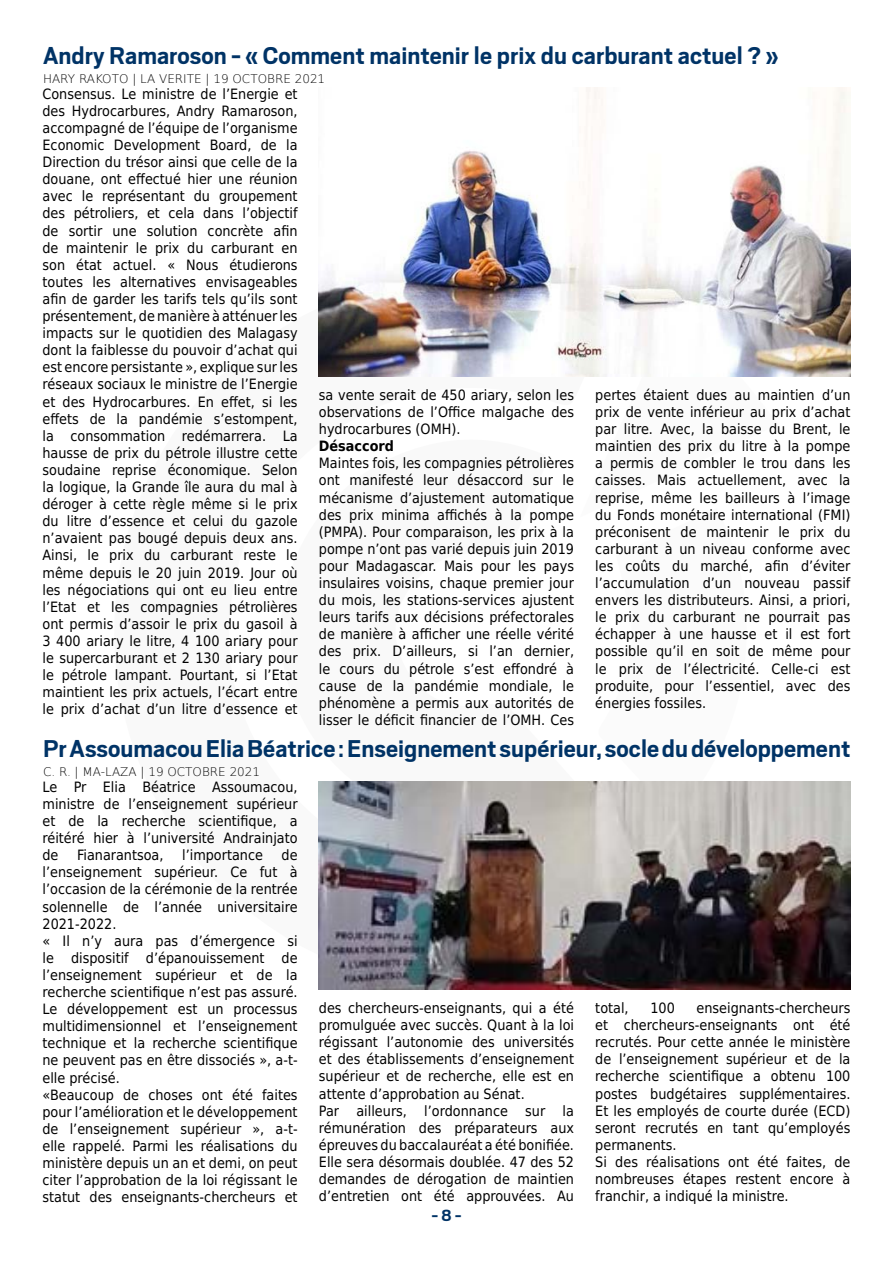
<style>
.page{position:relative;width:893px;height:1263px;background:#fff}
.page>*{position:absolute;margin:0;border:0;box-sizing:border-box;transform-origin:0 0}
.Titre{font:700 27px "Scout";color:#036}
.t1{font:700 18px "Scout";color:#036}
.Intertitre{font:14.25px/17.1px "DejaVu Sans Condensed";color:#000;text-align:justify}
.Intertitre-2{font:700 14.25px "DejaVu Sans Condensed";color:#000}
.Signature{font:200 12px "DejaVu Sans";color:#000}
</style>
<div class="page">
<img style="left:319px;top:88px;width:531px;height:288px">
<img style="left:319px;top:781px;width:531px;height:208px">
<p class="Titre" style="left:43px;top:38px;width:737px">Andry Ramaroson - « Comment maintenir le prix du carburant actuel ? »</p>
<p class="Signature" style="left:43px;top:70px;width:284px">HARY RAKOTO | LA VERITE | 19 OCTOBRE 2021</p>
<p class="Intertitre" style="left:43px;top:85px;width:257px">Consensus. Le ministre de l’Energie et des Hydrocarbures, Andry Ramaroson, accompagné de l’équipe de l’organisme Economic Development Board, de la Direction du trésor ainsi que celle de la douane, ont effectué hier une réunion avec le représentant du groupement des pétroliers, et cela dans l’objectif de sortir une solution concrète afin de maintenir le prix du carburant en son état actuel. « Nous étudierons toutes les alternatives envisageables afin de garder les tarifs tels qu’ils sont présentement, de manière à atténuer les impacts sur le quotidien des Malagasy dont la faiblesse du pouvoir d’achat qui est encore persistante », explique sur les réseaux sociaux le ministre de l’Energie et des Hydrocarbures. En effet, si les effets de la pandémie s’estompent, la consommation redémarrera. La hausse de prix du pétrole illustre cette soudaine reprise économique. Selon la logique, la Grande île aura du mal à déroger à cette règle même si le prix du litre d’essence et celui du gazole n’avaient pas bougé depuis deux ans.<br>Ainsi, le prix du carburant reste le même depuis le 20 juin 2019. Jour où les négociations qui ont eu lieu entre l’Etat et les compagnies pétrolières ont permis d’assoir le prix du gasoil à 3 400 ariary le litre, 4 100 ariary pour le supercarburant et 2 130 ariary pour le pétrole lampant. Pourtant, si l’Etat maintient les prix actuels, l’écart entre le prix d’achat d’un litre d’essence et</p>
<p class="Intertitre" style="left:319px;top:386px;width:257px">sa vente serait de 450 ariary, selon les observations de l’Office malgache des hydrocarbures (OMH).</p>
<p class="Intertitre-2" style="left:319px;top:434px;width:77px">Désaccord</p>
<p class="Intertitre" style="left:319px;top:454px;width:257px">Maintes fois, les compagnies pétrolières ont manifesté leur désaccord sur le mécanisme d’ajustement automatique des prix minima affichés à la pompe (PMPA). Pour comparaison, les prix à la pompe n’ont pas varié depuis juin 2019 pour Madagascar. Mais pour les pays insulaires voisins, chaque premier jour du mois, les stations-services ajustent leurs tarifs aux décisions préfectorales de manière à afficher une réelle vérité des prix. D’ailleurs, si l’an dernier, le cours du pétrole s’est effondré à cause de la pandémie mondiale, le phénomène a permis aux autorités de lisser le déficit financier de l’OMH. Ces</p>
<p class="Intertitre" style="left:595px;top:386px;width:257px">pertes étaient dues au maintien d’un prix de vente inférieur au prix d’achat par litre. Avec, la baisse du Brent, le maintien des prix du litre à la pompe a permis de combler le trou dans les caisses. Mais actuellement, avec la reprise, même les bailleurs à l’image du Fonds monétaire international (FMI) préconisent de maintenir le prix du carburant à un niveau conforme avec les coûts du marché, afin d’éviter l’accumulation d’un nouveau passif envers les distributeurs. Ainsi, a priori, le prix du carburant ne pourrait pas échapper à une hausse et il est fort possible qu’il en soit de même pour le prix de l’électricité. Celle-ci est produite, pour l’essentiel, avec des énergies fossiles.</p>
<p class="Titre" style="left:43px;top:731px;width:809px">Pr Assoumacou Elia Béatrice : Enseignement supérieur, socle du développement</p>
<p class="Signature" style="left:43px;top:763px;width:219px">C. R. | MA-LAZA | 19 OCTOBRE 2021</p>
<p class="Intertitre" style="left:43px;top:778px;width:257px">Le Pr Elia Béatrice Assoumacou, ministre de l’enseignement supérieur et de la recherche scientifique, a réitéré hier à l’université Andrainjato de</p>
<p class="Intertitre" style="left:43px;top:846px;width:257px;text-indent:239px">de l’enseignement supérieur. Ce fut à l’occasion de la cérémonie de la rentrée solennelle de l’année universitaire 2021-2022.</p>
<p class="Intertitre" style="left:43px;top:932px;width:257px">« Il n’y aura pas d’émergence si le dispositif d’épanouissement de l’enseignement supérieur et de la recherche scientifique n’est pas assuré.<br>Le développement est un processus multidimensionnel et l’enseignement technique et la recherche scientifique ne peuvent pas en être dissociés », a-t&shy;elle précisé.</p>
<p class="Intertitre" style="left:43px;top:1086px;width:257px">«Beaucoup de choses ont été faites pour l’amélioration et le développement de l’enseignement supérieur », a-t&shy;elle rappelé. Parmi les réalisations du ministère depuis un an et demi, on peut citer l’approbation de la loi régissant le statut des enseignants-chercheurs et</p>
<p class="Intertitre" style="left:77px;top:846px;width:88px">Fianarantsoa,</p>
<p class="Intertitre" style="left:182px;top:846px;width:82px">l’importance</p>
<p class="Intertitre" style="left:319px;top:999px;width:257px">des chercheurs-enseignants, qui a été promulguée avec succès. Quant à la loi régissant l’autonomie des universités et des établissements d’enseignement supérieur et de recherche, elle est en attente d’approbation au Sénat.</p>
<p class="Intertitre" style="left:319px;top:1101px;width:257px">Par ailleurs, l’ordonnance sur la rémunération des préparateurs aux épreuves du baccalauréat a été bonifiée.<br>Elle sera désormais doublée. 47 des 52 demandes de dérogation de maintien d’entretien ont été approuvées. Au</p>
<p class="Intertitre" style="left:595px;top:999px;width:257px;text-indent:101px">enseignants-chercheurs et chercheurs-enseignants ont été recrutés. Pour cette année le ministère de l’enseignement supérieur et de la recherche scientifique a obtenu 100 postes budgétaires supplémentaires.<br>Et les employés de courte durée (ECD) seront recrutés en tant qu’employés permanents.</p>
<p class="Intertitre" style="left:595px;top:1153px;width:257px">Si des réalisations ont été faites, de nombreuses étapes restent encore à franchir, a indiqué la ministre.</p>
<p class="Intertitre" style="left:595px;top:999px;width:35px">total,</p>
<p class="Intertitre" style="left:650px;top:999px;width:26px">100</p>
<p class="t1" style="left:432px;top:1204px;width:31px">- 8 -</p>
</div>
